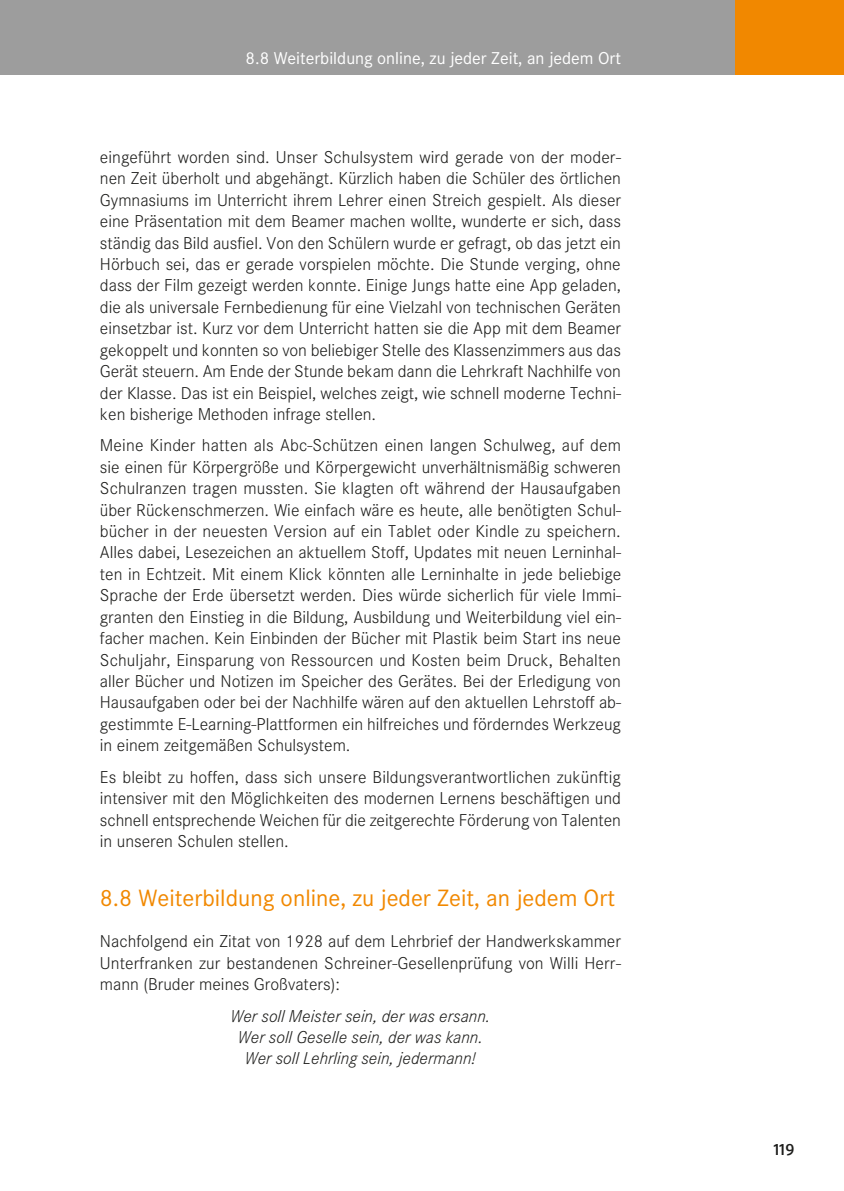
<style>
.page{position:relative;width:844px;height:1191px;background:#fff}
.page>*{position:absolute;margin:0;border:0;box-sizing:border-box;transform-origin:0 0}
.t1{font:24.5px "Corporate S";color:#f18800}
.t2{font:300 17.85px/21.3px "Corporate S";color:#1d1d1b;text-align:justify}
.t3{font:italic 300 17.85px/21.3px "Corporate S";color:#1d1d1b;text-align:center}
.t4{font:17.85px "Corporate S";color:#fff}
.t5{font:16.62px "Fago No Med Lf";color:#1d1d1b}
</style>
<div class="page">
<div style="left:1px;top:0;width:734px;height:75px;background:#9d9d9d"></div>
<div style="left:735px;top:0;width:109px;height:75px;background:#f18800"></div>
<p class="t4" style="left:246px;top:48px;width:377px">8.8 Weiterbildung online, zu jeder Zeit, an jedem Ort</p>
<p class="t2" style="left:100px;top:146px;width:522px">eingeführt worden sind. Unser Schulsystem wird gerade von der moder&shy;nen Zeit überholt und abgehängt. Kürzlich haben die Schüler des örtlichen Gymnasiums im Unterricht ihrem Lehrer einen Streich gespielt. Als dieser eine Präsentation mit dem Beamer machen wollte, wunderte er sich, dass ständig das Bild ausfiel. Von den Schülern wurde er gefragt, ob das jetzt ein Hörbuch sei, das er gerade vorspielen möchte. Die Stunde verging, ohne dass der Film gezeigt werden konnte. Einige Jungs hatte eine App geladen, die als universale Fernbedienung für eine Vielzahl von technischen Geräten einsetzbar ist. Kurz vor dem Unterricht hatten sie die App mit dem Beamer gekoppelt und konnten so von beliebiger Stelle des Klassenzimmers aus das Gerät steuern. Am Ende der Stunde bekam dann die Lehrkraft Nachhilfe von der Klasse. Das ist ein Beispiel, welches zeigt, wie schnell moderne Techni&shy;ken bisherige Methoden infrage stellen.</p>
<p class="t2" style="left:100px;top:435px;width:523px">Meine Kinder hatten als Abc-Schützen einen langen Schulweg, auf dem sie einen für Körpergröße und Körpergewicht unverhältnismäßig schweren Schulranzen tragen mussten. Sie klagten oft während der Hausaufgaben über Rückenschmerzen. Wie einfach wäre es heute, alle benötigten Schul&shy;bücher in der neuesten Version auf ein Tablet oder Kindle zu speichern.<br>Alles dabei, Lesezeichen an aktuellem Stoff, Updates mit neuen Lerninhal&shy;ten in Echtzeit. Mit einem Klick könnten alle Lerninhalte in jede beliebige Sprache der Erde übersetzt werden. Dies würde sicherlich für viele Immi&shy;granten den Einstieg in die Bildung, Ausbildung und Weiterbildung viel ein&shy;facher machen. Kein Einbinden der Bücher mit Plastik beim Start ins neue Schuljahr, Einsparung von Ressourcen und Kosten beim Druck, Behalten aller Bücher und Notizen im Speicher des Gerätes. Bei der Erledigung von Hausaufgaben oder bei der Nachhilfe wären auf den aktuellen Lehrstoff ab&shy;gestimmte E-Learning-Plattformen ein hilfreiches und förderndes Werkzeug in einem zeitgemäßen Schulsystem.</p>
<p class="t2" style="left:100px;top:766px;width:522px">Es bleibt zu hoffen, dass sich unsere Bildungsverantwortlichen zukünftig intensiver mit den Möglichkeiten des modernen Lernens beschäftigen und schnell entsprechende Weichen für die zeitgerechte Förderung von Talenten in unseren Schulen stellen.</p>
<h1 class="t1" style="left:100px;top:884px;width:517px">8.8 Weiterbildung online, zu jeder Zeit, an jedem Ort</h1>
<p class="t2" style="left:100px;top:931px;width:522px">Nachfolgend ein Zitat von 1928 auf dem Lehrbrief der Handwerkskammer Unterfranken zur bestandenen Schreiner-Gesellenprüfung von Willi Herr&shy;mann (Bruder meines Großvaters):</p>
<p class="t3" style="left:230px;top:1005px;width:261px">Wer soll Meister sein, der was ersann.<br>Wer soll Geselle sein, der was kann.<br>Wer soll Lehrling sein, jedermann!</p>
<p class="t5" style="left:773px;top:1140px;width:23px">119</p>
</div>
